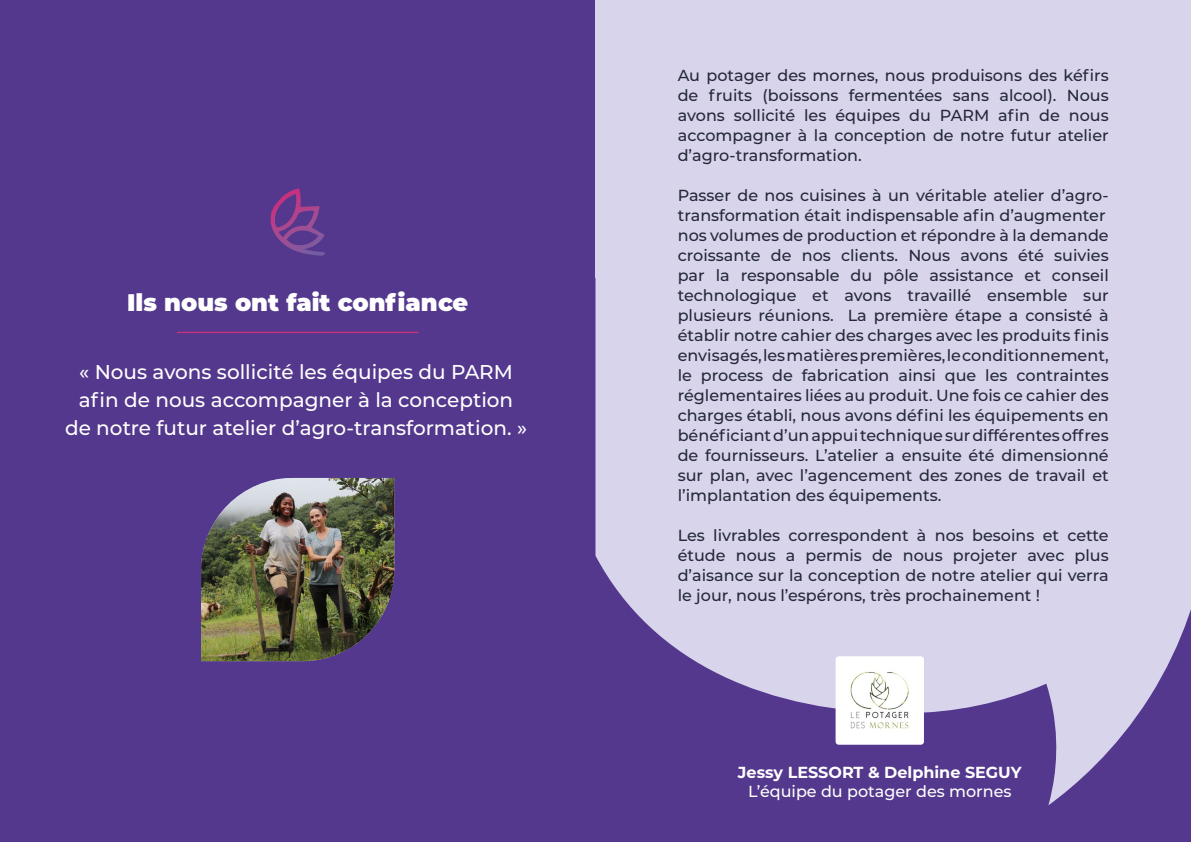
<style>
.page{position:relative;width:1191px;height:842px;background:#54388d}
.page>*{position:absolute;margin:0;border:0;box-sizing:border-box;transform-origin:0 0}
.t1{font:900 24px "Montserrat";color:#fff}
.t2{font:500 20px/28px "Montserrat";color:#fff;text-align:center}
.t3{font:500 16px/20px "Montserrat";color:#242938;text-align:justify}
.t4{font:700 16px "Montserrat";color:#fff}
.t5{font:500 16px "Montserrat";color:#fff}
</style>
<div class="page">
<hr style="left:177px;top:332px;width:241px;height:1px;background:#c63180">
<svg style="left:270px;top:188px;width:55px;height:68px"></svg>
<img style="left:201px;top:478px;width:193px;height:183px">
<svg style="left:595px;top:278px;width:596px;height:527px;fill:#d8d4eb"></svg>
<div style="left:595px;top:0;width:596px;height:278px;background:#d8d4eb"></div>
<img style="left:835px;top:656px;width:88px;height:88px">
<h1 class="t1" style="left:127px;top:284px;width:343px">Ils nous ont fait confiance</h1>
<p class="t2" style="left:65px;top:357px;width:463px">« Nous avons sollicité les équipes du PARM afin de nous accompagner à la conception de notre futur atelier d’agro-transformation. »</p>
<p class="t3" style="left:677px;top:64px;width:432px">Au potager des mornes, nous produisons des kéfirs de fruits (boissons fermentées sans alcool). Nous avons sollicité les équipes du PARM afin de nous accompagner à la conception de notre futur atelier d’agro-transformation.</p>
<p class="t3" style="left:677px;top:184px;width:432px;text-align:left">Passer de nos cuisines à un véritable atelier d’agro&shy;transformation était indispensable afin d’augmenter nos volumes de production et répondre à la demande croissante de nos clients. Nous avons été suivies par la responsable du pôle assistance et conseil technologique et avons travaillé ensemble sur plusieurs réunions. La première étape a consisté à établir notre cahier des charges avec les produits finis envisagés, les matières premières, le conditionnement, le process de fabrication ainsi que les contraintes réglementaires liées au produit. Une fois ce cahier des charges établi, nous avons défini les équipements en bénéficiant d’un appui technique sur différentes offres de fournisseurs. L’atelier a ensuite été dimensionné sur plan, avec l’agencement des zones de travail et l’implantation des équipements.</p>
<p class="t3" style="left:677px;top:524px;width:432px">Les livrables correspondent à nos besoins et cette étude nous a permis de nous projeter avec plus d’aisance sur la conception de notre atelier qui verra le jour, nous l’espérons, très prochainement !</p>
<p class="t4" style="left:738px;top:761px;width:285px">Jessy LESSORT &amp; Delphine SEGUY</p>
<p class="t5" style="left:748px;top:780px;width:265px">L’équipe du potager des mornes</p>
</div>
